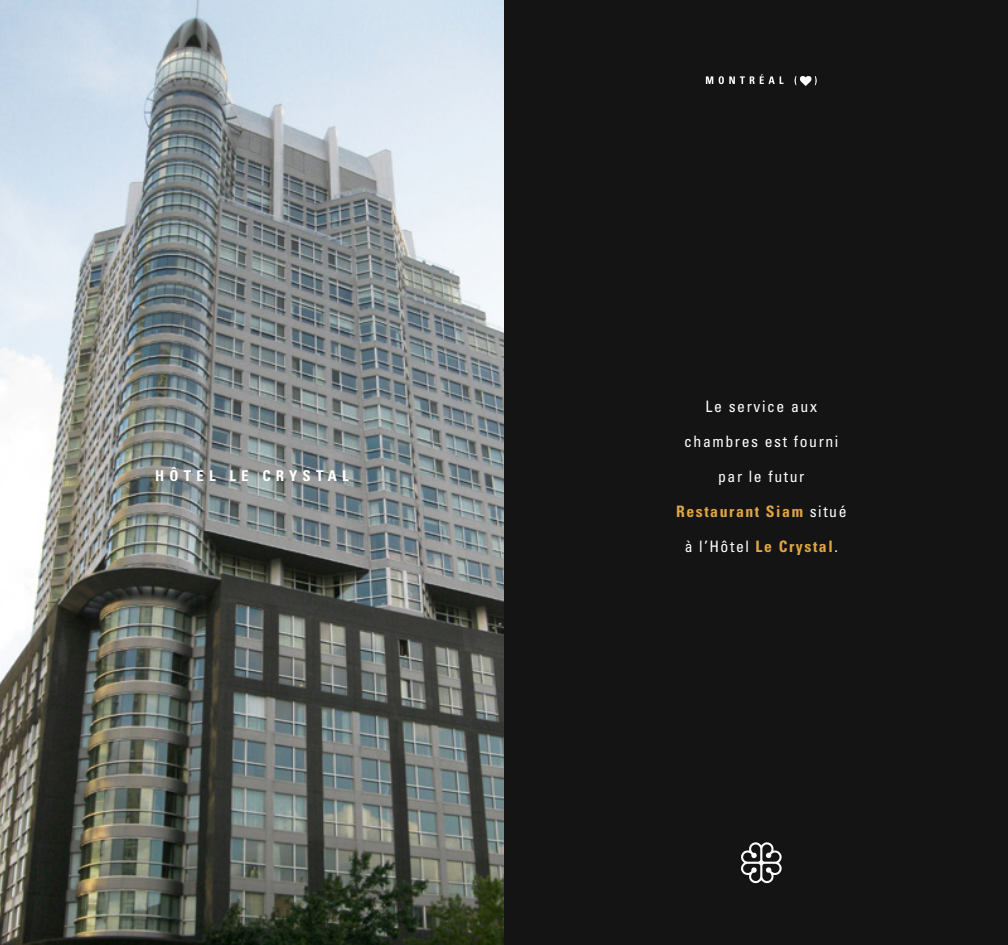
<style>
.page{position:relative;width:1008px;height:945px;background:#fff}
.page>*{position:absolute;margin:0;border:0;box-sizing:border-box;transform-origin:0 0}
.t1{font:condensed 15.75px "Univers LT Std";letter-spacing:.1em;color:#fff}
.t2{font:700 condensed 15.75px "Univers LT Std";letter-spacing:.1em;color:#e0a545}
.t3{font:700 condensed 14.88px "Univers LT Std";letter-spacing:.35em;color:#fff}
.s1{font-weight:400;color:#fff}
.s2{font-weight:700;color:#e0a545}
</style>
<div class="page">
<div style="left:505px;top:0;width:503px;height:945px;background:#141414"></div>
<img style="left:0;top:0;width:504px;height:945px">
<svg style="left:706px;top:74px;width:111px;height:12px"></svg>
<svg style="left:741px;top:842px;width:41px;height:42px"></svg>
<p class="t3" style="left:155px;top:467px;width:195px">HÔTEL LE CRYSTAL</p>
<p class="t1" style="left:706px;top:396px;width:113px">Le service aux</p>
<p class="t1" style="left:684px;top:431px;width:156px">chambres est fourni</p>
<p class="t1" style="left:718px;top:466px;width:88px">par le futur</p>
<p class="t2" style="left:676px;top:502px;width:172px">Restaurant Siam <span class="s1">situé</span></p>
<p class="t1" style="left:685px;top:536px;width:155px">à l’Hôtel <span class="s2">Le Crystal</span>.</p>
</div>
